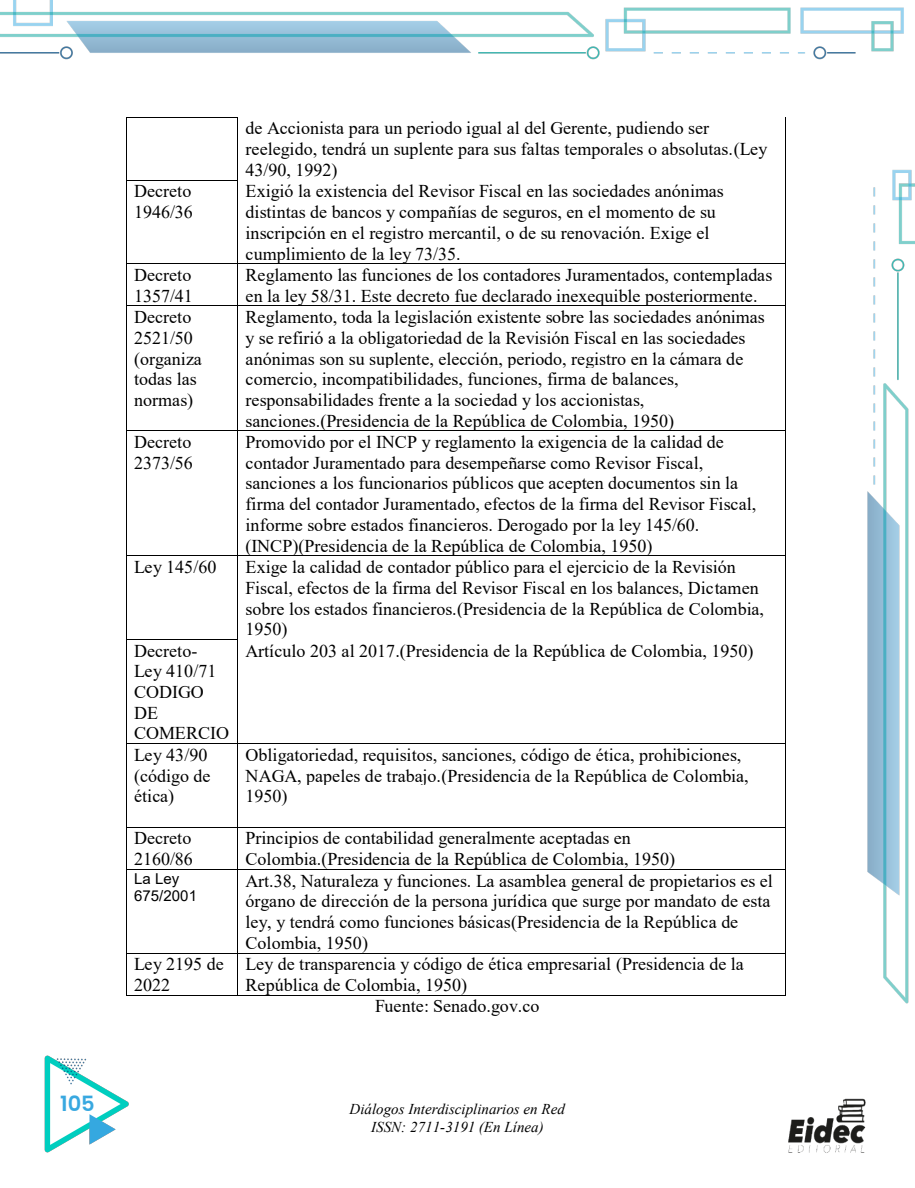
<style>
.page{position:relative;width:915px;height:1188px;background:#fff}
.page>*{position:absolute;margin:0;border:0;box-sizing:border-box;transform-origin:0 0}
.t1{font:600 21px "Poppins";color:#38a8e0}
.t2{font:18px/20.7px "Times New Roman";color:#000}
.t3{font:italic 15px/17.4px "Times New Roman";color:#000;text-align:center}
.t4{font:15px/17.1px "Arial";letter-spacing:.005em;color:#000}
</style>
<div class="page">
<img style="left:0;top:0;width:914px;height:1153px">
<div style="left:349px;top:1101px;width:216px;height:17px;background:#fff"></div>
<div style="left:410px;top:1118px;width:133px;height:17px;background:#fff"></div>
<img style="left:777px;top:1079px;width:98px;height:74px">
<div style="left:238px;top:118px;width:547px;height:62px;background:#fff"></div>
<hr style="left:126px;top:117px;width:111px;height:1px;background:#000">
<hr style="left:238px;top:117px;width:547px;height:1px;background:#000">
<hr style="left:126px;top:118px;width:1px;height:62px;background:#000">
<hr style="left:237px;top:118px;width:1px;height:62px;background:#000">
<hr style="left:785px;top:118px;width:1px;height:62px;background:#000">
<div style="left:238px;top:181px;width:547px;height:82px;background:#fff"></div>
<hr style="left:126px;top:180px;width:111px;height:1px;background:#000">
<hr style="left:238px;top:180px;width:547px;height:1px;background:#fff">
<hr style="left:126px;top:181px;width:1px;height:82px;background:#000">
<hr style="left:237px;top:181px;width:1px;height:82px;background:#000">
<hr style="left:785px;top:181px;width:1px;height:82px;background:#000">
<div style="left:238px;top:264px;width:547px;height:41px;background:#fff"></div>
<hr style="left:126px;top:263px;width:111px;height:1px;background:#000">
<hr style="left:238px;top:263px;width:547px;height:1px;background:#000">
<hr style="left:126px;top:264px;width:1px;height:41px;background:#000">
<hr style="left:237px;top:264px;width:1px;height:41px;background:#000">
<hr style="left:785px;top:264px;width:1px;height:41px;background:#000">
<div style="left:238px;top:306px;width:547px;height:125px;background:#fff"></div>
<hr style="left:126px;top:305px;width:111px;height:1px;background:#000">
<hr style="left:238px;top:305px;width:547px;height:1px;background:#000">
<hr style="left:126px;top:306px;width:1px;height:125px;background:#000">
<hr style="left:237px;top:306px;width:1px;height:125px;background:#000">
<hr style="left:785px;top:306px;width:1px;height:125px;background:#000">
<div style="left:238px;top:431px;width:547px;height:124px;background:#fff"></div>
<hr style="left:126px;top:431px;width:111px;height:1px;background:#000">
<hr style="left:126px;top:432px;width:1px;height:123px;background:#000">
<hr style="left:237px;top:432px;width:1px;height:123px;background:#000">
<hr style="left:785px;top:432px;width:1px;height:123px;background:#000">
<div style="left:238px;top:556px;width:547px;height:83px;background:#fff"></div>
<hr style="left:126px;top:555px;width:111px;height:1px;background:#000">
<hr style="left:238px;top:555px;width:547px;height:1px;background:#000">
<hr style="left:126px;top:556px;width:1px;height:83px;background:#000">
<hr style="left:237px;top:556px;width:1px;height:83px;background:#000">
<hr style="left:785px;top:556px;width:1px;height:83px;background:#000">
<div style="left:238px;top:640px;width:547px;height:103px;background:#fff"></div>
<hr style="left:126px;top:639px;width:111px;height:1px;background:#000">
<hr style="left:238px;top:639px;width:547px;height:1px;background:#000">
<hr style="left:126px;top:640px;width:1px;height:103px;background:#000">
<hr style="left:237px;top:640px;width:1px;height:103px;background:#000">
<hr style="left:785px;top:640px;width:1px;height:103px;background:#000">
<div style="left:238px;top:744px;width:547px;height:83px;background:#fff"></div>
<hr style="left:126px;top:743px;width:111px;height:1px;background:#000">
<hr style="left:238px;top:743px;width:547px;height:1px;background:#000">
<hr style="left:126px;top:744px;width:1px;height:83px;background:#000">
<hr style="left:237px;top:744px;width:1px;height:83px;background:#000">
<hr style="left:785px;top:744px;width:1px;height:83px;background:#000">
<hr style="left:126px;top:827px;width:111px;height:1px;background:#000">
<hr style="left:238px;top:827px;width:547px;height:1px;background:#000">
<hr style="left:126px;top:828px;width:1px;height:41px;background:#000">
<hr style="left:237px;top:828px;width:1px;height:41px;background:#000">
<hr style="left:785px;top:828px;width:1px;height:41px;background:#000">
<hr style="left:126px;top:869px;width:111px;height:1px;background:#000">
<hr style="left:238px;top:869px;width:547px;height:1px;background:#000">
<hr style="left:126px;top:870px;width:1px;height:83px;background:#000">
<hr style="left:237px;top:870px;width:1px;height:83px;background:#000">
<hr style="left:785px;top:870px;width:1px;height:83px;background:#000">
<hr style="left:126px;top:953px;width:111px;height:1px;background:#000">
<hr style="left:238px;top:953px;width:547px;height:1px;background:#000">
<hr style="left:126px;top:954px;width:1px;height:41px;background:#000">
<hr style="left:126px;top:995px;width:111px;height:1px;background:#000">
<hr style="left:237px;top:954px;width:1px;height:41px;background:#000">
<hr style="left:238px;top:995px;width:547px;height:1px;background:#000">
<hr style="left:785px;top:954px;width:1px;height:41px;background:#000">
<p class="t1" style="left:60px;top:1092px;width:36px">105</p>
<p class="t2" style="left:245px;top:117px;width:523px">de Accionista para un periodo igual al del Gerente, pudiendo ser reelegido, tendrá un suplente para sus faltas temporales o absolutas.(Ley<br>43/90, 1992)</p>
<p class="t2" style="left:134px;top:180px;width:60px">Decreto<br>1946/36</p>
<p class="t2" style="left:245px;top:180px;width:479px">Exigió la existencia del Revisor Fiscal en las sociedades anónimas distintas de bancos y compañías de seguros, en el momento de su inscripción en el registro mercantil, o de su renovación. Exige el cumplimiento de la ley 73/35.</p>
<p class="t2" style="left:134px;top:264px;width:60px">Decreto<br>1357/41</p>
<p class="t2" style="left:245px;top:264px;width:528px">Reglamento las funciones de los contadores Juramentados, contempladas en la ley 58/31. Este decreto fue declarado inexequible posteriormente.</p>
<p class="t2" style="left:134px;top:306px;width:69px">Decreto<br>2521/50 (organiza todas las normas)</p>
<p class="t2" style="left:245px;top:306px;width:520px">Reglamento, toda la legislación existente sobre las sociedades anónimas y se refirió a la obligatoriedad de la Revisión Fiscal en las sociedades anónimas son su suplente, elección, periodo, registro en la cámara de comercio, incompatibilidades, funciones, firma de balances, responsabilidades frente a la sociedad y los accionistas, sanciones.(Presidencia de la República de Colombia, 1950)</p>
<p class="t2" style="left:134px;top:431px;width:60px">Decreto<br>2373/56</p>
<p class="t2" style="left:245px;top:431px;width:512px">Promovido por el INCP y reglamento la exigencia de la calidad de contador Juramentado para desempeñarse como Revisor Fiscal, sanciones a los funcionarios públicos que acepten documentos sin la firma del contador Juramentado, efectos de la firma del Revisor Fiscal, informe sobre estados financieros. Derogado por la ley 145/60. (INCP)(Presidencia de la República de Colombia, 1950)</p>
<p class="t2" style="left:134px;top:556px;width:84px">Ley 145/60</p>
<p class="t2" style="left:245px;top:556px;width:520px">Exige la calidad de contador público para el ejercicio de la Revisión Fiscal, efectos de la firma del Revisor Fiscal en los balances, Dictamen sobre los estados financieros.(Presidencia de la República de Colombia, 1950)</p>
<p class="t2" style="left:134px;top:640px;width:96px">Decreto-<br>Ley 410/71<br>CODIGO<br>DE<br>COMERCIO</p>
<p class="t2" style="left:245px;top:640px;width:509px">Artículo 203 al 2017.(Presidencia de la República de Colombia, 1950)</p>
<p class="t2" style="left:134px;top:744px;width:78px">Ley 43/90 (código de ética)</p>
<p class="t2" style="left:245px;top:744px;width:504px">Obligatoriedad, requisitos, sanciones, código de ética, prohibiciones,<br>NAGA, papeles de trabajo.(Presidencia de la República de Colombia,<br>1950)</p>
<p class="t2" style="left:134px;top:827px;width:60px">Decreto<br>2160/86</p>
<p class="t2" style="left:245px;top:827px;width:431px">Principios de contabilidad generalmente aceptadas en<br>Colombia.(Presidencia de la República de Colombia, 1950)</p>
<p class="t4" style="left:134px;top:870px;width:64px">La Ley<br>675/2001</p>
<p class="t2" style="left:245px;top:870px;width:528px">Art.38, Naturaleza y funciones. La asamblea general de propietarios es el órgano de dirección de la persona jurídica que surge por mandato de esta ley, y tendrá como funciones básicas(Presidencia de la República de Colombia, 1950)</p>
<p class="t2" style="left:134px;top:953px;width:91px">Ley 2195 de<br>2022</p>
<p class="t2" style="left:245px;top:953px;width:499px">Ley de transparencia y código de ética empresarial (Presidencia de la</p>
<p class="t2" style="left:245px;top:974px;width:223px">República de Colombia, 1950)</p>
<p class="t2" style="left:375px;top:995px;width:166px">Fuente: Senado.gov.co</p>
<p class="t3" style="left:349px;top:1100px;width:217px">Diálogos Interdisciplinarios en Red<br>ISSN: 2711-3191 (En Línea)</p>
</div>
